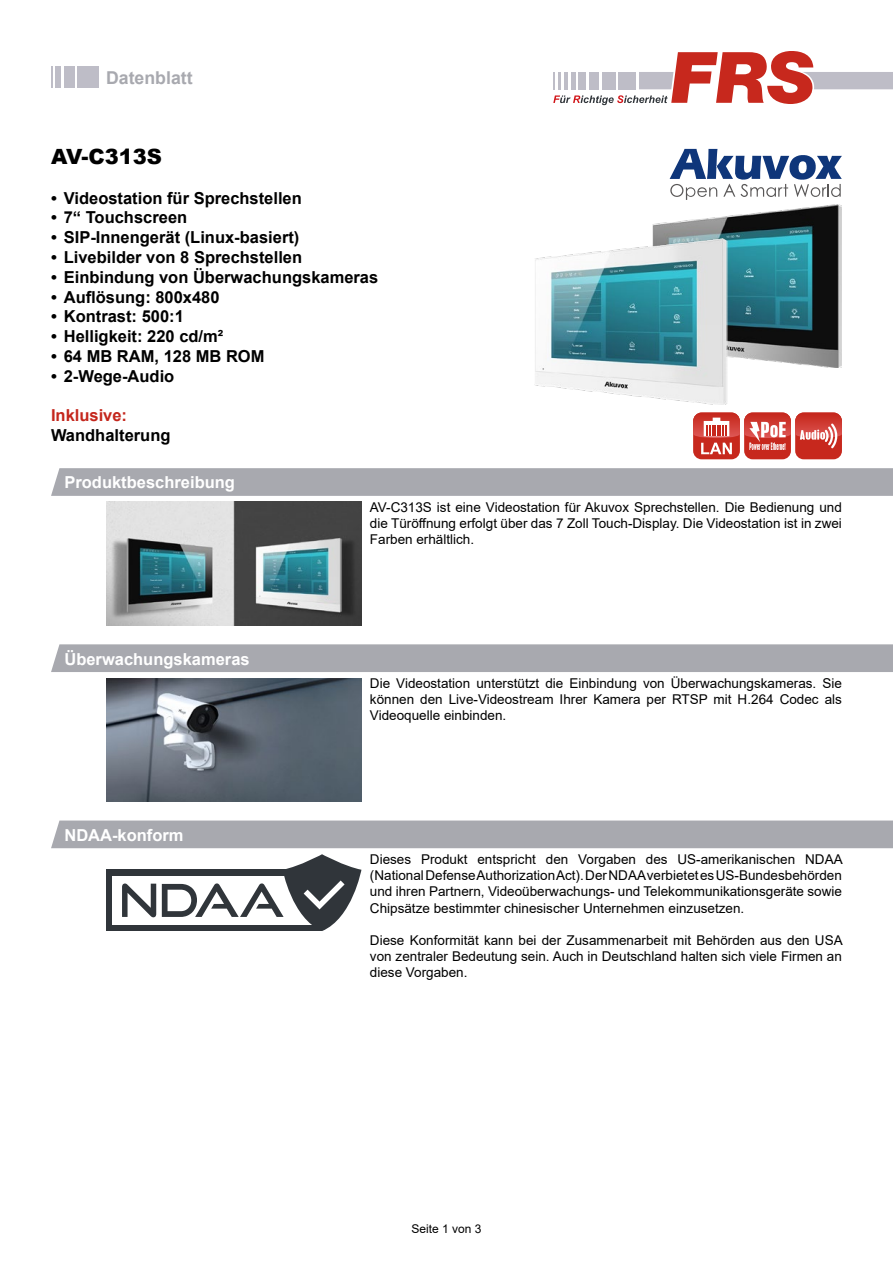
<style>
.page{position:relative;width:893px;height:1263px;background:#fff}
.page>*{position:absolute;margin:0;border:0;box-sizing:border-box;transform-origin:0 0}
.t1{font:900 21px "Arial";color:#000}
.t2{font:700 17.7px "Arial";color:#a8a9af}
.t3{font:700 16.5px "Arial";color:#000}
.t4{font:700 16.5px "Arial";color:#fff}
.t5{font:700 16.5px "Arial";color:#c4261c}
.t6{font:13.5px/16.2px "Arial";color:#000;text-align:justify}
.t7{font:12px "Arial";color:#000}
</style>
<div class="page">
<svg style="left:553px;top:51px;width:340px;height:54px"></svg>
<div style="left:78px;top:66px;width:21px;height:21px;background:#bebdc7"></div>
<hr style="left:50px;top:66px;width:3px;height:21px;background:#bebdc7">
<div style="left:56px;top:66px;width:5px;height:21px;background:#bebdc7"></div>
<div style="left:64px;top:66px;width:11px;height:21px;background:#bebdc7"></div>
<svg style="left:670px;top:149px;width:172px;height:51px"></svg>
<img style="left:653px;top:204px;width:189px;height:163px">
<img style="left:534px;top:238px;width:194px;height:166px">
<div style="left:693px;top:412px;width:47px;height:47px;background:#c7281d;border-radius:9px"></div>
<div style="left:744px;top:412px;width:47px;height:47px;background:#c7281d;border-radius:9px"></div>
<div style="left:795px;top:412px;width:47px;height:47px;background:#c7281d;border-radius:9px"></div>
<svg style="left:693px;top:412px;width:149px;height:42px"></svg>
<svg style="left:51px;top:468px;width:842px;height:28px;background:#a9aab0"></svg>
<img style="left:106px;top:502px;width:255px;height:123px">
<div style="left:51px;top:644px;width:842px;height:28px;background:#a8a9af"></div>
<img style="left:106px;top:678px;width:255px;height:124px">
<div style="left:51px;top:820px;width:842px;height:28px;background:#a8a9af"></div>
<div style="left:106px;top:870px;width:216px;height:61px;background:#30353a"></div>
<div style="left:113px;top:876px;width:209px;height:48px;background:#fff"></div>
<svg style="left:122px;top:854px;width:239px;height:77px"></svg>
<h2 class="t2" style="left:106px;top:66px;width:88px">Datenblatt</h2>
<h1 class="t1" style="left:51px;top:141px;width:113px">AV-C313S</h1>
<p class="t3" style="left:51px;top:186px;width:252px">• Videostation für Sprechstellen</p>
<p class="t3" style="left:51px;top:206px;width:138px">• 7“ Touchscreen</p>
<p class="t3" style="left:51px;top:226px;width:250px">• SIP-Innengerät (Linux-basiert)</p>
<p class="t3" style="left:51px;top:245px;width:253px">• Livebilder von 8 Sprechstellen</p>
<p class="t3" style="left:51px;top:265px;width:329px">• Einbindung von Überwachungskameras</p>
<p class="t3" style="left:51px;top:285px;width:170px">• Auflösung: 800x480</p>
<p class="t3" style="left:51px;top:305px;width:134px">• Kontrast: 500:1</p>
<p class="t3" style="left:51px;top:325px;width:174px">• Helligkeit: 220 cd/m²</p>
<p class="t3" style="left:51px;top:344px;width:215px">• 64 MB RAM, 128 MB ROM</p>
<p class="t3" style="left:51px;top:364px;width:125px">• 2-Wege-Audio</p>
<p class="t5" style="left:51px;top:404px;width:78px">Inklusive:</p>
<p class="t3" style="left:51px;top:424px;width:121px">Wandhalterung</p>
<p class="t4" style="left:64px;top:471px;width:172px">Produktbeschreibung</p>
<p class="t4" style="left:64px;top:647px;width:187px">Überwachungskameras</p>
<p class="t4" style="left:64px;top:823px;width:121px">NDAA-konform</p>
<p class="t6" style="left:370px;top:499px;width:473px">AV-C313S ist eine Videostation für Akuvox Sprechstellen. Die Bedienung und die Türöffnung erfolgt über das 7 Zoll Touch-Display. Die Videostation ist in zwei Farben erhältlich.</p>
<p class="t6" style="left:370px;top:675px;width:473px">Die Videostation unterstützt die Einbindung von Überwachungskameras. Sie können den Live-Videostream Ihrer Kamera per RTSP mit H.264 Codec als Videoquelle einbinden.</p>
<p class="t6" style="left:370px;top:851px;width:474px">Dieses Produkt entspricht den Vorgaben des US-amerikanischen NDAA (National Defense Authorization Act). Der NDAA verbietet es US-Bundesbehörden und ihren Partnern, Videoüberwachungs- und Telekommunikationsgeräte sowie Chipsätze bestimmter chinesischer Unternehmen einzusetzen.</p>
<p class="t6" style="left:370px;top:932px;width:474px">Diese Konformität kann bei der Zusammenarbeit mit Behörden aus den USA von zentraler Bedeutung sein. Auch in Deutschland halten sich viele Firmen an diese Vorgaben.</p>
<p class="t7" style="left:411px;top:1220px;width:72px">Seite 1 von 3</p>
</div>
